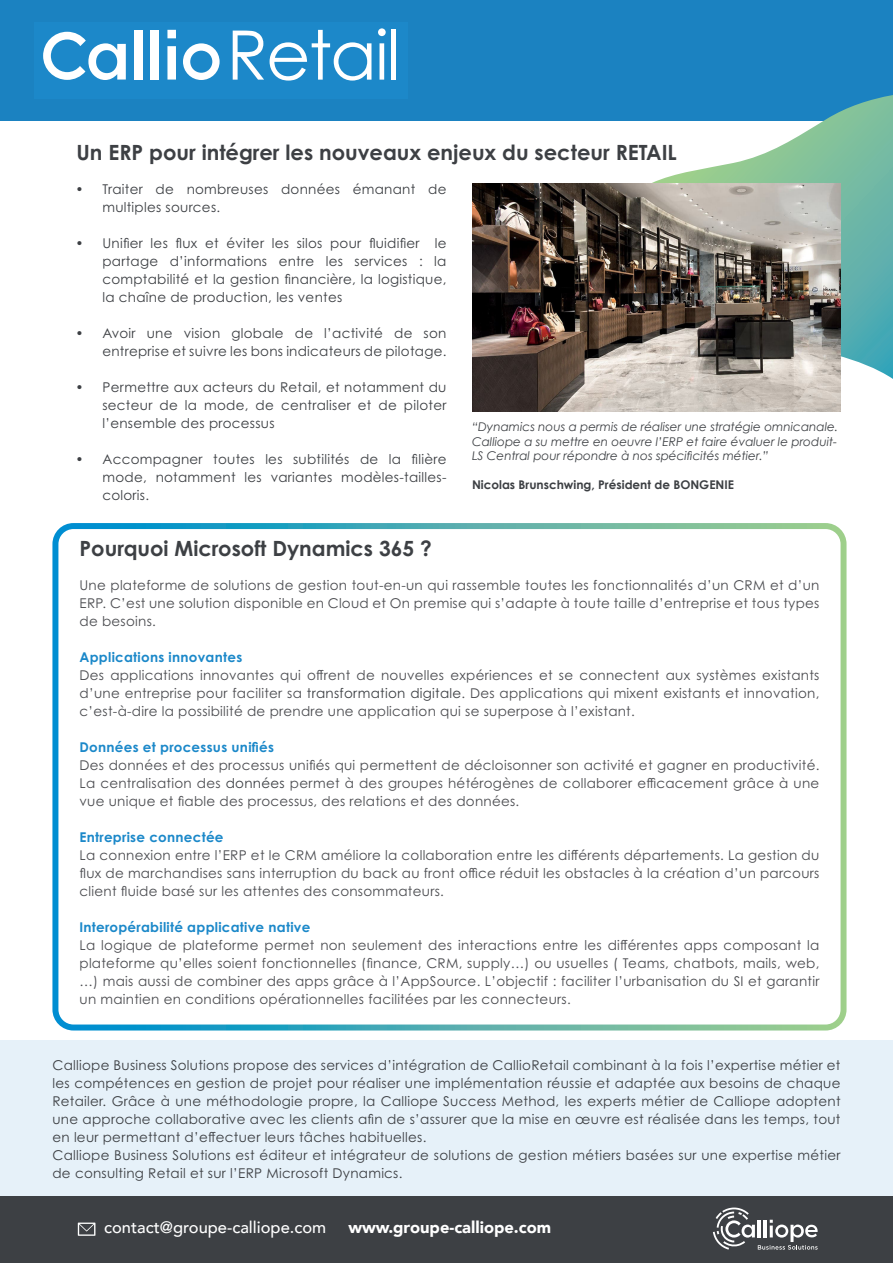
<style>
.page{position:relative;width:893px;height:1263px;background:#fff}
.page>*{position:absolute;margin:0;border:0;box-sizing:border-box;transform-origin:0 0}
.t1{font:700 21px "Century Gothic Pro";color:#3d4044}
.t2{font:500 16.5px "Avenir";color:#fff}
.t3{font:900 16.5px "Avenir";color:#fff}
.t4{font:13.5px/18px "Century Gothic Pro";letter-spacing:.02em;color:#4b4c50;text-align:justify}
.t5{font:13.5px/18px "Century Gothic Pro";letter-spacing:.02em;color:#3c3f43;text-align:justify}
.t6{font:700 13.5px "Century Gothic Pro";letter-spacing:.02em;color:#1b88c9}
.t7{font:italic 12px/14.4px "Century Gothic";color:#3c3f43;text-align:justify}
.t8{font:700 12px "Century Gothic";color:#3c3f43}
.s1{color:#3d4044}
</style>
<div class="page">
<div style="left:0;top:1040px;width:893px;height:169px;background:#e6f1f9"></div>
<div style="left:0;top:0;width:893px;height:121px;background:#1b82c1"></div>
<svg style="left:602px;top:95px;width:291px;height:284px"></svg>
<div style="left:52px;top:523px;width:794px;height:507px;border:6px solid #fff;border-radius:18px"></div>
<img style="left:472px;top:184px;width:368px;height:227px">
<div style="left:0;top:1196px;width:893px;height:67px;background:#3d4044"></div>
<svg style="left:78px;top:1222px;width:17px;height:14px"></svg>
<svg style="left:713px;top:1207px;width:105px;height:42px"></svg>
<div style="left:35px;top:22px;width:373px;height:76px;background:#1c88c9"></div>
<div style="left:134px;top:30px;width:9px;height:50px;background:#fff"></div>
<div style="left:151px;top:30px;width:8px;height:50px;background:#fff"></div>
<div style="left:167px;top:46px;width:9px;height:34px;background:#fff"></div>
<div style="left:167px;top:30px;width:9px;height:8px;background:#fff"></div>
<svg style="left:183px;top:43px;width:37px;height:37px"></svg>
<svg style="left:43px;top:32px;width:83px;height:48px"></svg>
<svg style="left:233px;top:31px;width:31px;height:49px"></svg>
<svg style="left:270px;top:30px;width:101px;height:51px"></svg>
<svg style="left:378px;top:28px;width:8px;height:52px"></svg>
<div style="left:391px;top:29px;width:5px;height:51px;background:#fff"></div>
<p class="t1" style="left:77px;top:140px;width:602px">Un ERP pour intégrer les nouveaux enjeux du secteur RETAIL</p>
<p class="t5" style="left:102px;top:180px;width:346px;text-indent:-27px">• Traiter de nombreuses données émanant de multiples sources.</p>
<p class="t5" style="left:102px;top:234px;width:346px;text-indent:-27px">• Unifier les flux et éviter les silos pour fluidifier le partage d’informations entre les services : la comptabilité et la gestion financière, la logistique, la chaîne de production, les ventes</p>
<p class="t5" style="left:75px;top:324px;width:373px;text-align:right">• Avoir une vision globale de l’activité de son entreprise et suivre les bons indicateurs de pilotage.</p>
<p class="t5" style="left:102px;top:378px;width:346px;text-indent:-27px">• Permettre aux acteurs du Retail, et notamment du secteur de la mode, de centraliser et de piloter l’ensemble des processus</p>
<p class="t5" style="left:102px;top:450px;width:346px;text-indent:-27px">• Accompagner toutes les subtilités de la filière mode, notamment les variantes modèles-tailles&shy;coloris.</p>
<p class="t1" style="left:80px;top:536px;width:354px">Pourquoi Microsoft Dynamics 365 ?</p>
<p class="t7" style="left:472px;top:420px;width:368px">“Dynamics nous a permis de réaliser une stratégie omnicanale.<br>Calliope a su mettre en oeuvre l’ERP et faire évaluer le produit-LS Central pour répondre à nos spécificités métier.”</p>
<p class="t8" style="left:472px;top:475px;width:264px">Nicolas Brunschwing, Président de BONGENIE</p>
<p class="t4" style="left:80px;top:576px;width:741px">Une plateforme de solutions de gestion tout-en-un qui rassemble toutes les fonctionnalités d’un CRM et d’un ERP. C’est une solution disponible en Cloud et On premise qui s’adapte à toute taille d’entreprise et tous types de besoins.</p>
<p class="t6" style="left:80px;top:648px;width:164px">Applications innovantes</p>
<p class="t4" style="left:80px;top:666px;width:741px">Des applications innovantes qui offrent de nouvelles expériences et se connectent aux systèmes existants d’une entreprise pour faciliter sa <span class="s1">transformation digitale</span>. Des applications qui mixent existants et innovation, c’est-à-dire la possibilité de prendre une application qui se superpose à l’existant.</p>
<p class="t6" style="left:80px;top:738px;width:196px">Données et processus unifiés</p>
<p class="t4" style="left:80px;top:756px;width:741px">Des données et des processus unifiés qui permettent de décloisonner son activité et gagner en productivité.<br>La centralisation des <span class="s1">données</span> permet à des groupes hétérogènes de collaborer efficacement grâce à une vue unique et fiable des processus, des relations et des données.</p>
<p class="t6" style="left:80px;top:828px;width:146px">Entreprise connectée</p>
<p class="t4" style="left:80px;top:846px;width:741px">La connexion entre l’ERP et le CRM améliore la collaboration entre les différents départements. La gestion du flux de marchandises sans interruption du back au front office réduit les obstacles à la création d’un parcours client fluide basé sur les attentes des consommateurs.</p>
<p class="t6" style="left:80px;top:918px;width:232px">Interopérabilité applicative native</p>
<p class="t4" style="left:80px;top:936px;width:741px">La logique de plateforme permet non seulement des interactions entre les différentes apps composant la plateforme qu’elles soient fonctionnelles (finance, CRM, supply…) ou usuelles ( Teams, chatbots, mails, web, …) mais aussi de combiner des apps grâce à l’AppSource. L’objectif : faciliter l’urbanisation du SI et garantir un maintien en conditions opérationnelles facilitées par les connecteurs.</p>
<p class="t5" style="left:52px;top:1056px;width:790px">Calliope Business Solutions propose des services d’intégration de CallioRetail combinant à la fois l’expertise métier et les compétences en gestion de projet pour réaliser une implémentation réussie et adaptée aux besoins de chaque Retailer. Grâce à une méthodologie propre, la Calliope Success Method, les experts métier de Calliope adoptent une approche collaborative avec les clients afin de s’assurer que la mise en œuvre est réalisée dans les temps, tout en leur permettant d’effectuer leurs tâches habituelles.</p>
<p class="t5" style="left:52px;top:1146px;width:790px">Calliope Business Solutions est éditeur et intégrateur de solutions de gestion métiers basées sur une expertise métier de consulting Retail et sur l’ERP Microsoft Dynamics.</p>
<p class="t2" style="left:104px;top:1213px;width:224px">contact@groupe-calliope.com</p>
<p class="t3" style="left:348px;top:1213px;width:204px">www.groupe-calliope.com</p>
</div>
